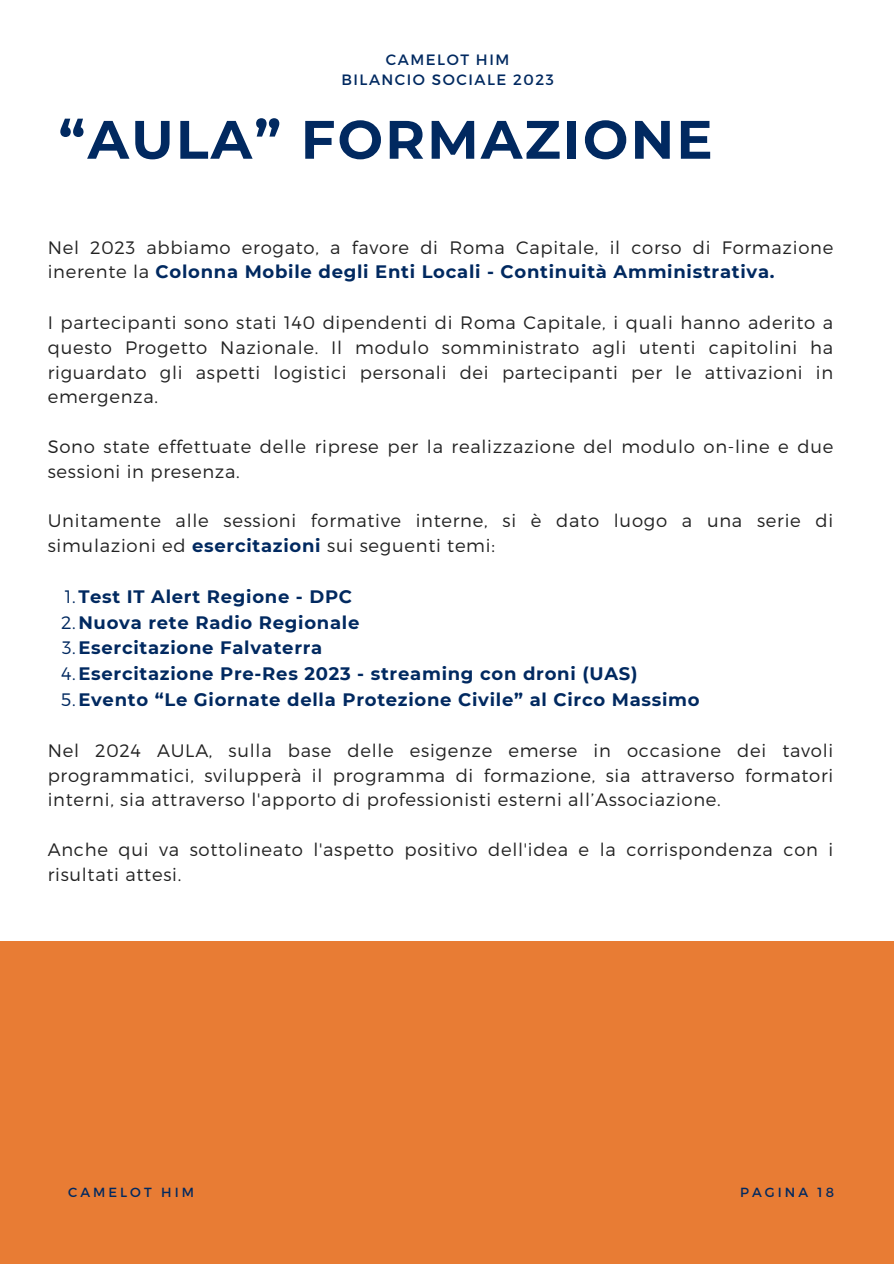
<style>
.page{position:relative;width:894px;height:1264px;background:#fff}
.page>*{position:absolute;margin:0;border:0;box-sizing:border-box;transform-origin:0 0}
.t1{font:700 54px "Montserrat";letter-spacing:.04em;color:#012960}
.t2{font:300 18px/24.8px "Montserrat";letter-spacing:.04em;color:#222}
.t3{font:700 18px "Montserrat";letter-spacing:.04em;color:#012960}
.t4{font:15px/20.2px "Montserrat";letter-spacing:.1em;color:#012960;text-align:center}
.t5{font:13.2px "Montserrat";letter-spacing:.23em;color:#012960}
.s1{font-weight:700;color:#012960}
.s2{font-weight:300}
</style>
<div class="page">
<div style="left:0;top:941px;width:893px;height:322px;background:#e87c34"></div>
<h2 class="t4" style="left:341px;top:49px;width:214px">CAMELOT HIM<br>BILANCIO SOCIALE 2023</h2>
<p class="t1" style="left:58px;top:106px;width:655px">“AULA” FORMAZIONE</p>
<h3 class="t2" style="left:48px;top:234px;width:786px">Nel 2023 abbiamo erogato, a favore di Roma Capitale, il corso di Formazione inerente la <span class="s1">Colonna Mobile degli Enti Locali - Continuità Amministrativa.</span></h3>
<h1 class="t2" style="left:48px;top:309px;width:786px;text-align:justify">I partecipanti sono stati 140 dipendenti di Roma Capitale, i quali hanno aderito a questo Progetto Nazionale. Il modulo somministrato agli utenti capitolini ha riguardato gli aspetti logistici personali dei partecipanti per le attivazioni in</h1>
<h2 class="t2" style="left:48px;top:384px;width:112px">emergenza.</h2>
<h2 class="t2" style="left:48px;top:433px;width:786px">Sono state effettuate delle riprese per la realizzazione del modulo on-line e due sessioni in presenza.</h2>
<h2 class="t2" style="left:48px;top:507px;width:786px">Unitamente alle sessioni formative interne, si è dato luogo a una serie di simulazioni ed <span class="s1">esercitazioni</span> sui seguenti temi:</h2>
<h2 class="t3" style="left:65px;top:585px;width:289px"><span class="s2">1.</span>Test IT Alert Regione - DPC</h2>
<h2 class="t3" style="left:61px;top:611px;width:300px"><span class="s2">2.</span>Nuova rete Radio Regionale</h2>
<p class="t3" style="left:62px;top:637px;width:262px"><span class="s2">3.</span>Esercitazione Falvaterra</p>
<p class="t3" style="left:61px;top:663px;width:578px"><span class="s2">4.</span>Esercitazione Pre-Res 2023 - streaming con droni (UAS)</p>
<p class="t3" style="left:61px;top:688px;width:639px"><span class="s2">5.</span>Evento “Le Giornate della Protezione Civile” al Circo Massimo</p>
<p class="t2" style="left:48px;top:737px;width:786px;text-align:justify">Nel 2024 AULA, sulla base delle esigenze emerse in occasione dei tavoli programmatici, svilupperà il programma di formazione, sia attraverso formatori interni, sia attraverso l'apporto di professionisti esterni all’Associazione.</p>
<p class="t2" style="left:48px;top:836px;width:786px">Anche qui va sottolineato l'aspetto positivo dell'idea e la corrispondenza con i risultati attesi.</p>
<p class="t5" style="left:68px;top:1183px;width:127px">CAMELOT HIM</p>
<h2 class="t5" style="left:739px;top:1183px;width:95px">PAGINA 18</h2>
</div>
